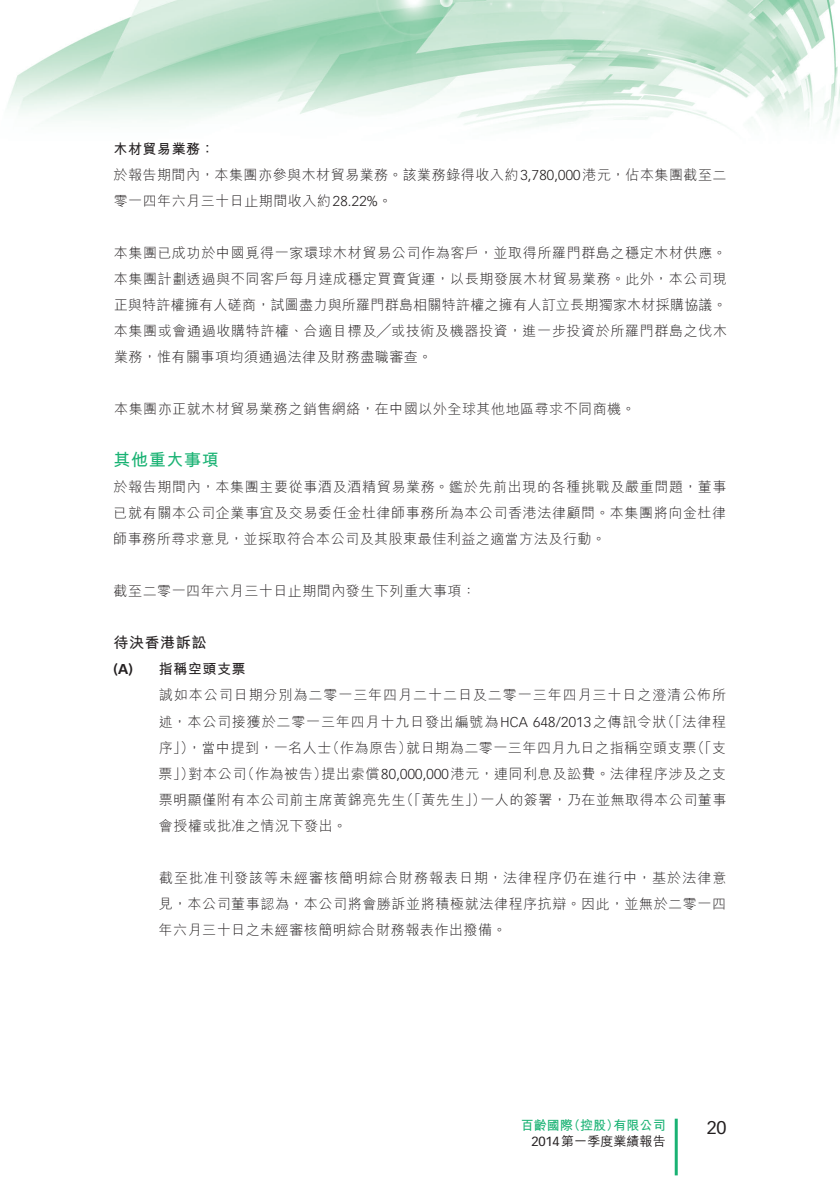
<style>
.page{position:relative;width:840px;height:1191px;background:#fff}
.page>*{position:absolute;margin:0;border:0;box-sizing:border-box;transform-origin:0 0}
.t1{font:18px "Vectora LT Std";color:#231f20}
.t2{font:700 17px "M Hei HK";letter-spacing:.04em;color:#19b273}
.t3{font:700 15px "M Hei HK";letter-spacing:.04em;color:#231f20}
.t4{font:300 14px/26px "M Hei HK";letter-spacing:.035em;color:#231f20;text-align:justify}
.t5{font:300 14px/26px "M Hei HK";letter-spacing:.065em;color:#231f20;text-align:right}
.t6{font:300 14px "M Hei HK";letter-spacing:.06em;color:#231f20}
.t7{font:700 14px "M Hei HK";letter-spacing:.04em;color:#231f20}
.t8{font:700 14px "Vectora LT Std";color:#231f20}
.t9{font:500 13px/16px "M Hei HK";letter-spacing:.005em;color:#231f20}
.t10{font:700 13px "M Hei HK";letter-spacing:.005em;color:#19b273}
.s1{font-weight:700}
.s2{font-family:"Vectora LT Std"}
.s3{font-weight:700;color:#19b273}
.s4{font-family:"Vectora LT Std";font-weight:400}
</style>
<div class="page">
<img style="left:7px;top:0;width:832px;height:1176px">
<hr style="left:674px;top:1118px;width:3px;height:57px;background:#19b273">
<p class="t4" style="left:113px;top:136px;width:614px;text-align:left"><span class="s1">木材貿易業務：<br></span>於報告期間內，本集團亦參與木材貿易業務。該業務錄得收入約<span class="s2">3,780,000</span>港元，佔本集團截至二零一四年六月三十日止期間收入約<span class="s2">28.22%</span>。</p>
<p class="t4" style="left:114px;top:240px;width:614px">本集團已成功於中國覓得一家環球木材貿易公司作為客戶，並取得所羅門群島之穩定木材供應。本集團計劃透過與不同客戶每月達成穩定買賣貨運，以長期發展木材貿易業務。此外，本公司現正與特許權擁有人磋商，試圖盡力與所羅門群島相關特許權之擁有人訂立長期獨家木材採購協議。本集團或會通過收購特許權、合適目標及╱或技術及機器投資，進一步投資於所羅門群島之伐木業務，惟有關事項均須通過法律及財務盡職審查。</p>
<p class="t4" style="left:114px;top:396px;width:522px">本集團亦正就木材貿易業務之銷售網絡，在中國以外全球其他地區尋求不同商機。</p>
<p class="t2" style="left:113px;top:448px;width:107px">其他重大事項</p>
<p class="t4" style="left:113px;top:474px;width:614px">於報告期間內，本集團主要從事酒及酒精貿易業務。鑑於先前出現的各種挑戰及嚴重問題，董事已就有關本公司企業事宜及交易委任金杜律師事務所為本公司香港法律顧問。本集團將向金杜律師事務所尋求意見，並採取符合本公司及其股東最佳利益之適當方法及行動。</p>
<p class="t4" style="left:114px;top:578px;width:363px">截至二零一四年六月三十日止期間內發生下列重大事項：</p>
<p class="t3" style="left:113px;top:632px;width:94px">待決香港訴訟</p>
<p class="t7" style="left:159px;top:659px;width:88px">指稱空頭支票</p>
<p class="t8" style="left:113px;top:661px;width:21px">A( )</p>
<p class="t5" style="left:159px;top:682px;width:568px">誠如本公司日期分別為二零一三年四月二十二日及二零一三年四月三十日之澄清公佈所（「法律程</p>
<p class="t6" style="left:159px;top:714px;width:509px">述，本公司接獲於二零一三年四月十九日發出編號為<span class="s2">HCA 648/2013</span> 之傳訊令狀</p>
<p class="t4" style="left:159px;top:734px;width:37px">序」）</p>
<p class="t4" style="left:325px;top:734px;width:88px">（作為原告）</p>
<p class="t4" style="left:690px;top:734px;width:37px">（「支</p>
<p class="t4" style="left:406px;top:734px;width:291px">就日期為二零一三年四月九日之指稱空頭支票</p>
<p class="t4" style="left:187px;top:734px;width:145px">，當中提到，一名人士</p>
<p class="t4" style="left:158px;top:760px;width:37px">票」）</p>
<p class="t4" style="left:240px;top:760px;width:88px">（作為被告）</p>
<p class="t4" style="left:321px;top:760px;width:406px">提出索償<span class="s2">80,000,000</span>港元，連同利息及訟費。法律程序涉及之支</p>
<p class="t4" style="left:188px;top:760px;width:59px">對本公司</p>
<p class="t4" style="left:159px;top:786px;width:248px">票明顯僅附有本公司前主席黃錦亮先生會授權或批准之情況下發出。</p>
<p class="t4" style="left:158px;top:864px;width:569px">截至批准刊發該等未經審核簡明綜合財務報表日期，法律程序仍在進行中，基於法律意見，本公司董事認為，本公司將會勝訴並將積極就法律程序抗辯。因此，並無於二零一四年六月三十日之未經審核簡明綜合財務報表作出撥備。</p>
<p class="t4" style="left:399px;top:786px;width:88px">（「黃先生」）</p>
<p class="t4" style="left:480px;top:786px;width:247px">一人的簽署，乃在並無取得本公司董事</p>
<p class="t10" style="left:567px;top:1116px;width:53px">（控股）</p>
<p class="t9" style="left:531px;top:1116px;width:136px;text-indent:-11px"><span class="s3">百齡國際<br></span><span class="s4">2014</span>第一季度業績報告</p>
<p class="t1" style="left:706px;top:1116px;width:21px">20</p>
<p class="t10" style="left:613px;top:1116px;width:54px">有限公司</p>
</div>
